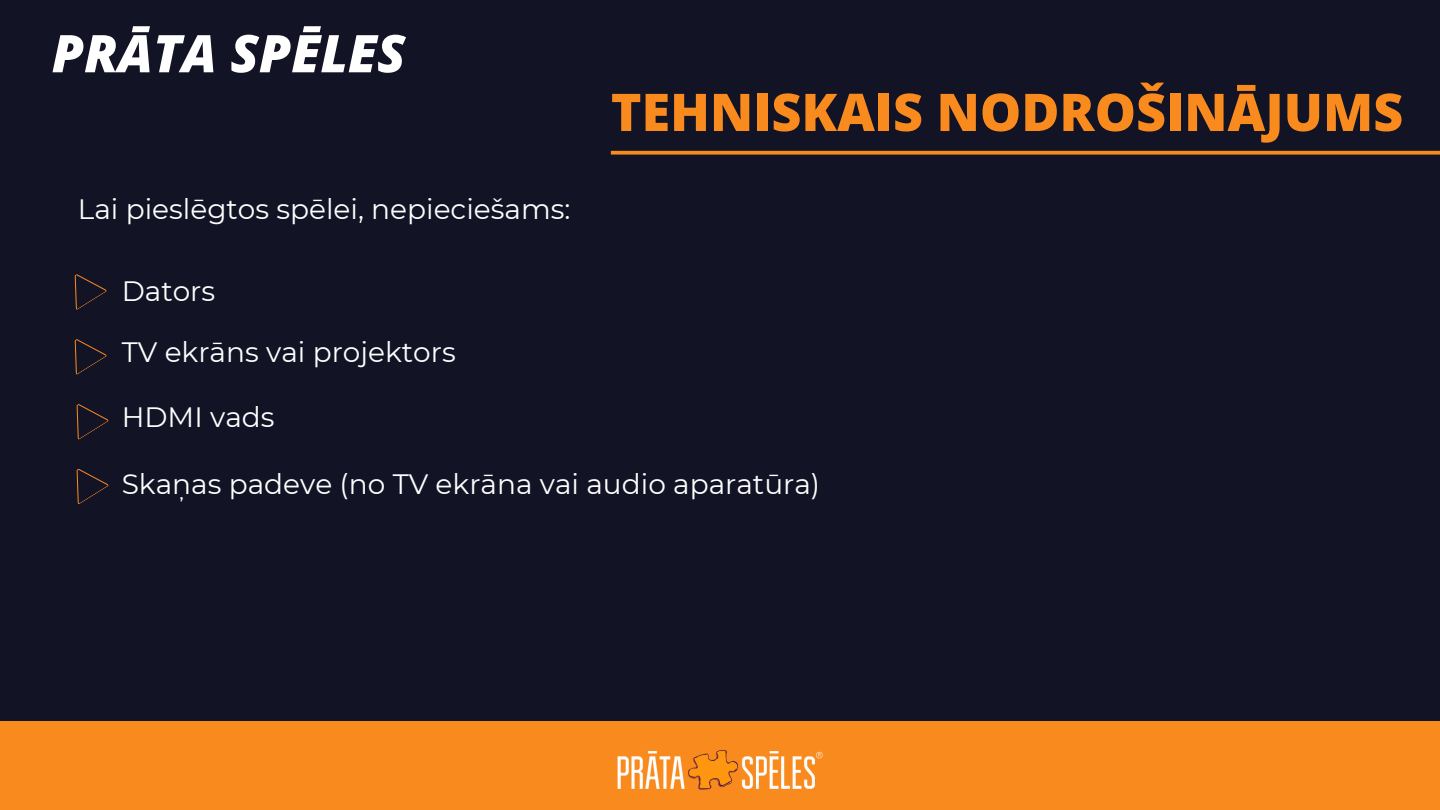
<style>
.page{position:relative;width:1440px;height:810px;background:#121325}
.page>*{position:absolute;margin:0;border:0;box-sizing:border-box;transform-origin:0 0}
.t1{font:800 52px "Open Sans";color:#f98a1e}
.t2{font:italic 800 52px "Open Sans";color:#fff}
.t3{font:28px "Montserrat";color:#fff}
</style>
<div class="page">
<svg style="left:611px;top:151px;width:829px;height:4px;background:#e07d1e"></svg>
<div style="left:12px;top:721px;width:1428px;height:89px;background:#f98a1e"></div>
<img style="left:617px;top:750px;width:206px;height:40px">
<svg style="left:74px;top:274px;width:33px;height:36px"></svg>
<svg style="left:74px;top:339px;width:33px;height:36px"></svg>
<svg style="left:76px;top:404px;width:33px;height:36px"></svg>
<svg style="left:76px;top:469px;width:33px;height:35px"></svg>
<h1 class="t2" style="left:52px;top:17px;width:355px">PRĀTA SPĒLES</h1>
<p class="t3" style="left:78px;top:192px;width:494px">Lai pieslēgtos spēlei, nepieciešams:</p>
<h1 class="t3" style="left:122px;top:274px;width:95px">Dators</h1>
<p class="t3" style="left:122px;top:335px;width:335px">TV ekrāns vai projektors</p>
<p class="t3" style="left:122px;top:399px;width:154px">HDMI vads</p>
<p class="t1" style="left:611px;top:75px;width:794px">TEHNISKAIS NODROŠINĀJUMS</p>
<p class="t3" style="left:122px;top:467px;width:700px">Skaņas padeve (no TV ekrāna vai audio aparatūra)</p>
</div>
